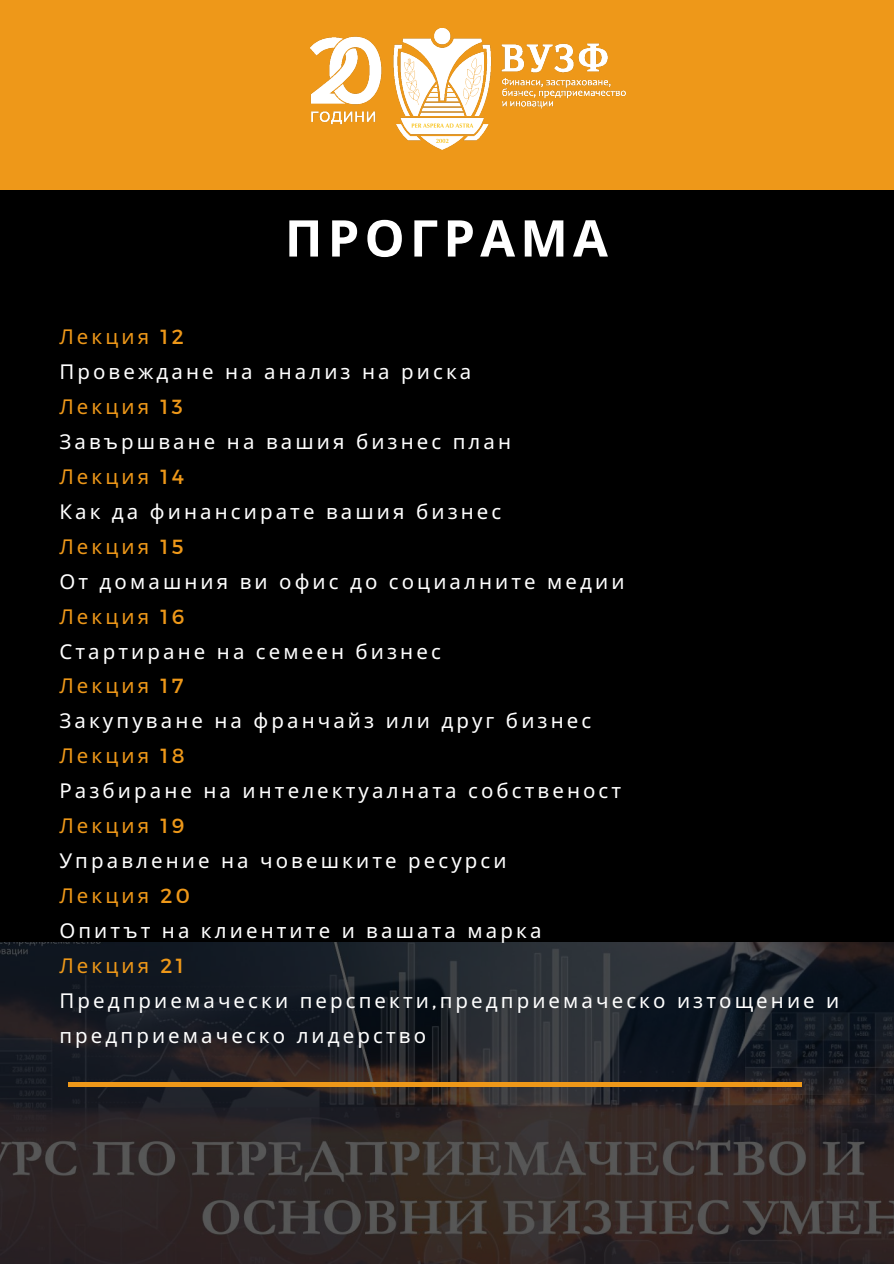
<style>
.page{position:relative;width:894px;height:1264px;background:#fff}
.page>*{position:absolute;margin:0;border:0;box-sizing:border-box;transform-origin:0 0}
.t1{font:700 50.55px "Noto Sans";letter-spacing:.1em;color:#fff}
.t2{font:20.4px "Noto Sans";letter-spacing:.15em;color:#fff}
.t3{font:20.4px "Noto Sans";letter-spacing:.15em;color:#ee9819}
.s1{font-family:"Montserrat"}
</style>
<div class="page">
<div style="left:0;top:103px;width:893px;height:1160px;background:#000"></div>
<img style="left:0;top:942px;width:893px;height:321px">
<div style="left:0;top:0;width:893px;height:190px;background:#ee9819"></div>
<hr style="left:68px;top:1082px;width:733px;height:4px;background:#ee9819">
<img style="left:311px;top:29px;width:314px;height:120px">
<p class="t1" style="left:285px;top:202px;width:324px">ПРОГРАМА</p>
<p class="t3" style="left:59px;top:322px;width:126px">Лекция <span class="s1">12</span></p>
<p class="t2" style="left:59px;top:357px;width:413px">Провеждане на анализ на риска</p>
<p class="t3" style="left:59px;top:392px;width:125px">Лекция <span class="s1">13</span></p>
<p class="t2" style="left:59px;top:427px;width:453px">Завършване на вашия бизнес план</p>
<p class="t3" style="left:59px;top:462px;width:126px">Лекция <span class="s1">14</span></p>
<p class="t2" style="left:59px;top:497px;width:443px">Как да финансирате вашия бизнес</p>
<p class="t3" style="left:59px;top:532px;width:125px">Лекция <span class="s1">15</span></p>
<p class="t2" style="left:59px;top:567px;width:566px">От домашния ви офис до социалните медии</p>
<p class="t3" style="left:59px;top:602px;width:126px">Лекция <span class="s1">16</span></p>
<p class="t2" style="left:59px;top:636px;width:383px">Стартиране на семеен бизнес</p>
<p class="t3" style="left:59px;top:671px;width:125px">Лекция <span class="s1">17</span></p>
<p class="t2" style="left:59px;top:706px;width:533px">Закупуване на франчайз или друг бизнес</p>
<p class="t3" style="left:59px;top:741px;width:126px">Лекция <span class="s1">18</span></p>
<p class="t2" style="left:59px;top:776px;width:563px">Разбиране на интелектуалната собственост</p>
<p class="t3" style="left:59px;top:811px;width:126px">Лекция <span class="s1">19</span></p>
<p class="t2" style="left:59px;top:846px;width:448px">Управление на човешките ресурси</p>
<p class="t3" style="left:59px;top:881px;width:132px">Лекция <span class="s1">20</span></p>
<p class="t2" style="left:59px;top:916px;width:483px">Опитът на клиентите и вашата марка</p>
<p class="t3" style="left:59px;top:951px;width:126px">Лекция <span class="s1">21</span></p>
<p class="t2" style="left:59px;top:985px;width:781px">Предприемачески перспекти<span class="s1">,</span>предприемаческо изтощение и</p>
<p class="t2" style="left:59px;top:1020px;width:368px">предприемаческо лидерство</p>
</div>
